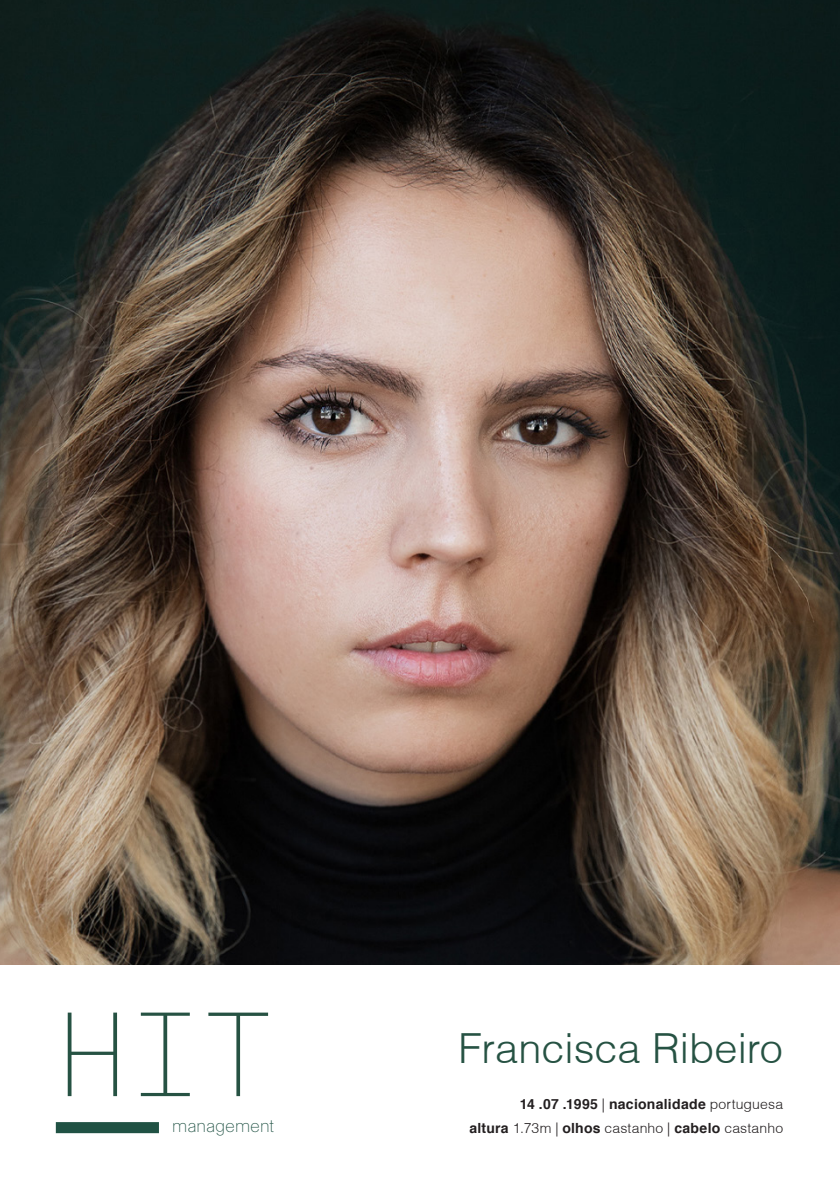
<style>
.page{position:relative;width:840px;height:1191px;background:#fff}
.page>*{position:absolute;margin:0;border:0;box-sizing:border-box;transform-origin:0 0}
.t1{font:200 117.6px "GT America Mono";color:#265243}
.t2{font:300 41.4px "Helvetica";color:#265243}
.t3{font:100 18px "Basel";color:#205244}
.t4{font:300 14px "Helvetica";letter-spacing:.015em;color:#231f20}
.t5{font:700 14px "Helvetica";letter-spacing:.02em;color:#231f20}
.s1{font-weight:300}
.s2{font-weight:700}
</style>
<div class="page">
<div style="left:56px;top:1122px;width:103px;height:11px;background:#205244"></div>
<img style="left:0;top:0;width:839px;height:964px">
<p class="t1" style="left:56px;top:988px;width:220px">HIT</p>
<p class="t3" style="left:172px;top:1114px;width:103px">management</p>
<p class="t2" style="left:458px;top:1023px;width:326px">Francisca Ribeiro</p>
<p class="t5" style="left:519px;top:1095px;width:265px">14 .07 .1995 <span class="s1">|</span> nacionalidade <span class="s1">portuguesa</span></p>
<p class="t4" style="left:469px;top:1119px;width:315px"><span class="s2">altura</span> 1.73m | <span class="s2">olhos</span> castanho | <span class="s2">cabelo</span> castanho</p>
</div>
